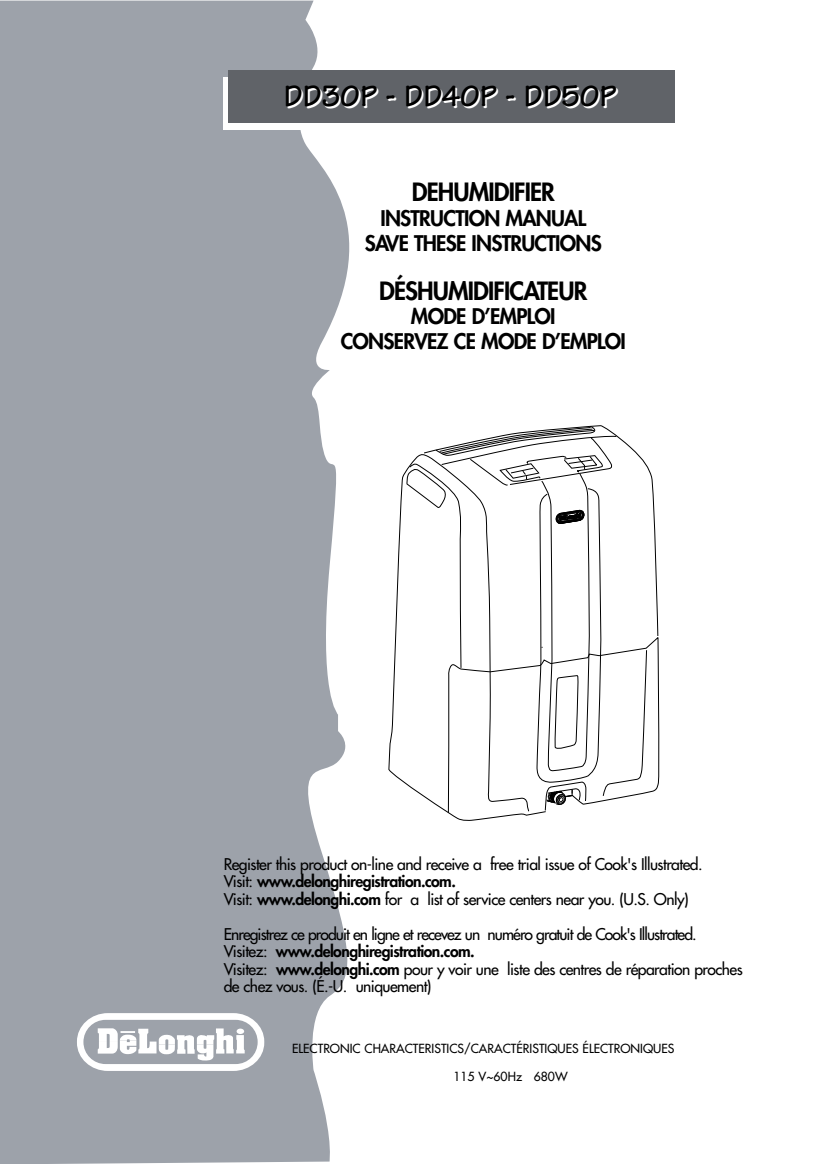
<style>
.page{position:relative;width:819px;height:1166px;background:#fff}
.page>*{position:absolute;margin:0;border:0;box-sizing:border-box;transform-origin:0 0}
.t1{font:700 31.5px "Tekton";color:#fff}
.t2{font:800 24.5px "Futura";letter-spacing:-.035em;color:#000}
.t3{font:800 21px/24.5px "Futura";letter-spacing:-.035em;color:#000;text-align:center}
.t4{font:15.75px/17.5px "Futura";letter-spacing:-.035em;color:#000}
.t5{font:12.25px "Futura";color:#000}
.s1{font-weight:800}
</style>
<div class="page">
<div style="left:0;top:1px;width:350px;height:1162px;background:#9da2aa"></div>
<svg style="left:77px;top:1013px;width:187px;height:58px"></svg>
<div style="left:223px;top:77px;width:447px;height:53px;background:#fff"></div>
<div style="left:228px;top:70px;width:446px;height:53px;background:#606368"></div>
<svg style="left:388px;top:470px;width:153px;height:351px"></svg>
<svg style="left:406px;top:426px;width:253px;height:387px"></svg>
<h1 class="t1" style="left:285px;top:87px;width:335px">DD30P - DD40P - DD50P</h1>
<h2 class="t2" style="left:411px;top:181px;width:145px">DEHUMIDIFIER</h2>
<h3 class="t3" style="left:364px;top:208px;width:239px">INSTRUCTION MANUAL<br>SAVE THESE INSTRUCTIONS</h3>
<h2 class="t2" style="left:379px;top:279px;width:210px">DÉSHUMIDIFICATEUR</h2>
<h3 class="t3" style="left:340px;top:306px;width:287px">MODE D’EMPLOI<br>CONSERVEZ CE MODE D’EMPLOI</h3>
<p class="t4" style="left:224px;top:856px;width:480px">Register this product on-line and receive a free trial issue of Cook's Illustrated.<br>Visit: <span class="s1">www.delonghiregistration.com.<br></span>Visit: <span class="s1">www.delonghi.com</span> for a list of service centers near you. (U.S. Only)</p>
<p class="t4" style="left:224px;top:926px;width:520px">Enregistrez ce produit en ligne et recevez un numéro gratuit de Cook's Illustrated.<br>Visitez: <span class="s1">www.delonghiregistration.com.<br></span>Visitez: <span class="s1">www.delonghi.com</span> pour y voir une liste des centres de réparation proches de chez vous. (É.-U. uniquement)</p>
<p class="t5" style="left:292px;top:1043px;width:384px">ELECTRONIC CHARACTERISTICS/CARACTÉRISTIQUES ÉLECTRONIQUES</p>
<p class="t5" style="left:453px;top:1071px;width:116px">115 V~60Hz 680W</p>
</div>
